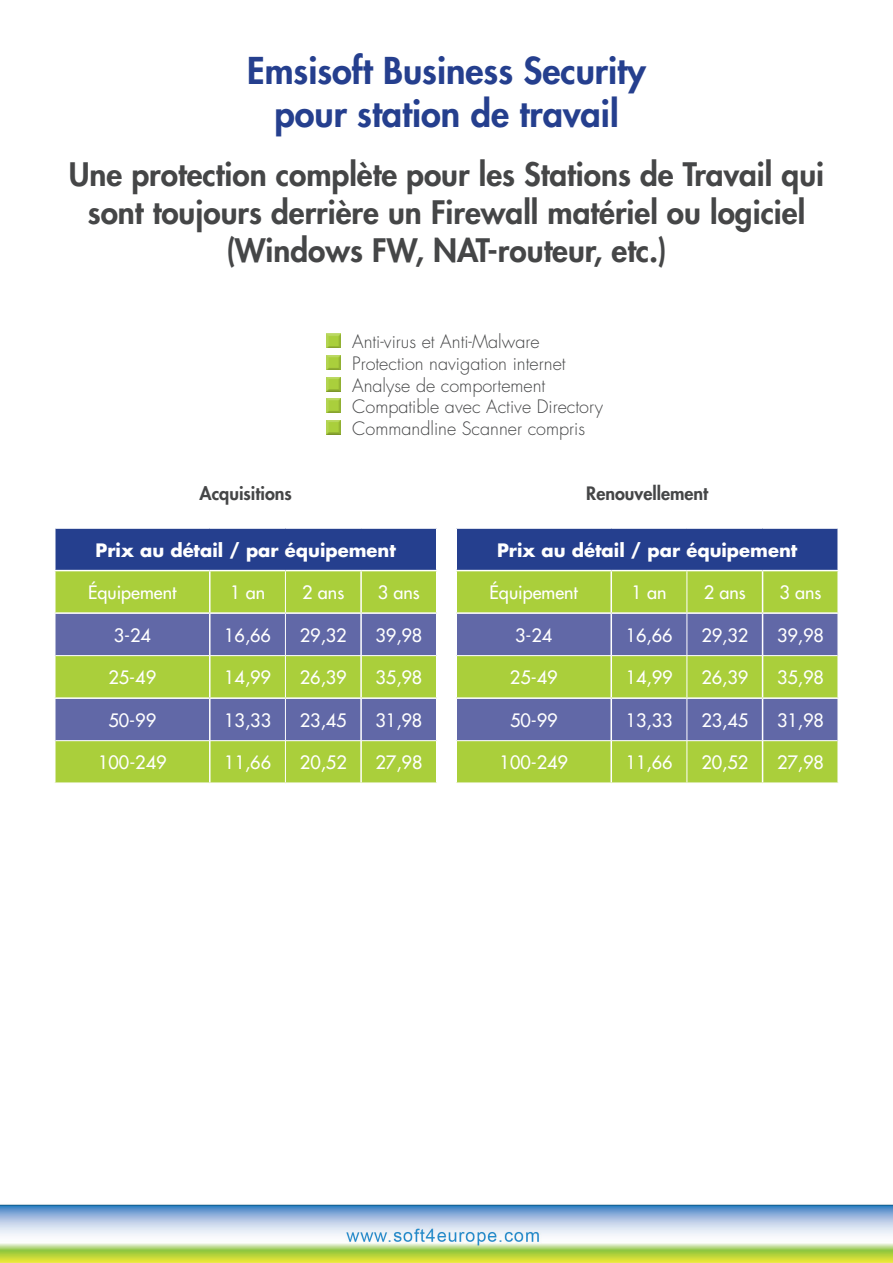
<style>
.page{position:relative;width:893px;height:1263px;background:#fff}
.page>*{position:absolute;margin:0;border:0;box-sizing:border-box;transform-origin:0 0}
.t1{font:800 36px/43.2px "Futura Std";color:#253f8e;text-align:center}
.t2{font:800 31.5px/37.8px "Futura Std";color:#454647;text-align:center}
.t3{font:500 18px "Futura Std";color:#fff}
.t4{font:300 18px/21.6px "Futura Std";color:#454647}
.t5{font:700 18px "Futura Std";color:#fff}
.t6{font:800 18px "Futura Std";color:#454647}
</style>
<div class="page">
<div style="left:55px;top:528px;width:382px;height:43px;background:#253f8e"></div>
<div style="left:56px;top:571px;width:380px;height:211px;background:#aacf3b"></div>
<svg style="left:56px;top:614px;width:380px;height:126px;fill:#6168a7"></svg>
<hr style="left:54px;top:527px;width:156px;height:2px;background:#fff">
<hr style="left:54px;top:529px;width:2px;height:41px;background:#fff">
<hr style="left:210px;top:527px;width:75px;height:2px;background:#fff">
<hr style="left:285px;top:527px;width:76px;height:2px;background:#fff">
<hr style="left:361px;top:527px;width:76px;height:2px;background:#fff">
<hr style="left:436px;top:529px;width:1px;height:41px;background:#fff">
<hr style="left:54px;top:570px;width:156px;height:1px;background:#fff">
<hr style="left:210px;top:570px;width:75px;height:1px;background:#fff">
<hr style="left:209px;top:571px;width:2px;height:41px;background:#fff">
<hr style="left:285px;top:570px;width:76px;height:1px;background:#fff">
<hr style="left:361px;top:570px;width:76px;height:1px;background:#fff">
<hr style="left:360px;top:571px;width:2px;height:41px;background:#fff">
<hr style="left:54px;top:612px;width:156px;height:2px;background:#fff">
<hr style="left:210px;top:612px;width:75px;height:2px;background:#fff">
<hr style="left:209px;top:614px;width:2px;height:41px;background:#fff">
<hr style="left:285px;top:612px;width:76px;height:2px;background:#fff">
<hr style="left:361px;top:612px;width:76px;height:2px;background:#fff">
<hr style="left:360px;top:614px;width:2px;height:41px;background:#fff">
<hr style="left:209px;top:656px;width:2px;height:41px;background:#fff">
<hr style="left:360px;top:656px;width:2px;height:41px;background:#fff">
<hr style="left:54px;top:697px;width:156px;height:2px;background:#fff">
<hr style="left:210px;top:697px;width:75px;height:2px;background:#fff">
<hr style="left:209px;top:699px;width:2px;height:41px;background:#fff">
<hr style="left:285px;top:697px;width:76px;height:2px;background:#fff">
<hr style="left:361px;top:697px;width:76px;height:2px;background:#fff">
<hr style="left:360px;top:699px;width:2px;height:41px;background:#fff">
<hr style="left:209px;top:741px;width:2px;height:41px;background:#fff">
<hr style="left:360px;top:741px;width:2px;height:41px;background:#fff">
<hr style="left:285px;top:571px;width:1px;height:41px;background:#fff">
<hr style="left:285px;top:614px;width:1px;height:41px;background:#fff">
<hr style="left:285px;top:656px;width:1px;height:41px;background:#fff">
<hr style="left:285px;top:699px;width:1px;height:41px;background:#fff">
<hr style="left:285px;top:741px;width:1px;height:41px;background:#fff">
<hr style="left:56px;top:655px;width:154px;height:1px;background:#fff">
<hr style="left:210px;top:655px;width:75px;height:1px;background:#fff">
<hr style="left:285px;top:655px;width:76px;height:1px;background:#fff">
<hr style="left:361px;top:655px;width:75px;height:1px;background:#fff">
<hr style="left:56px;top:740px;width:154px;height:1px;background:#fff">
<hr style="left:210px;top:740px;width:75px;height:1px;background:#fff">
<hr style="left:285px;top:740px;width:76px;height:1px;background:#fff">
<hr style="left:361px;top:740px;width:75px;height:1px;background:#fff">
<div style="left:456px;top:528px;width:382px;height:43px;background:#253f8e"></div>
<div style="left:457px;top:571px;width:380px;height:211px;background:#aacf3b"></div>
<svg style="left:457px;top:614px;width:380px;height:126px;fill:#6168a7"></svg>
<hr style="left:611px;top:612px;width:76px;height:2px;background:#fff">
<hr style="left:610px;top:614px;width:2px;height:41px;background:#fff">
<hr style="left:687px;top:612px;width:76px;height:2px;background:#fff">
<hr style="left:763px;top:612px;width:76px;height:2px;background:#fff">
<hr style="left:762px;top:614px;width:1px;height:41px;background:#fff">
<hr style="left:610px;top:656px;width:2px;height:41px;background:#fff">
<hr style="left:762px;top:656px;width:1px;height:41px;background:#fff">
<hr style="left:611px;top:697px;width:76px;height:2px;background:#fff">
<hr style="left:610px;top:699px;width:2px;height:41px;background:#fff">
<hr style="left:687px;top:697px;width:76px;height:2px;background:#fff">
<hr style="left:763px;top:697px;width:76px;height:2px;background:#fff">
<hr style="left:762px;top:699px;width:1px;height:41px;background:#fff">
<hr style="left:610px;top:741px;width:2px;height:41px;background:#fff">
<hr style="left:762px;top:741px;width:1px;height:41px;background:#fff">
<hr style="left:687px;top:614px;width:1px;height:41px;background:#fff">
<hr style="left:687px;top:656px;width:1px;height:41px;background:#fff">
<hr style="left:687px;top:699px;width:1px;height:41px;background:#fff">
<hr style="left:687px;top:741px;width:1px;height:41px;background:#fff">
<hr style="left:611px;top:655px;width:76px;height:1px;background:#fff">
<hr style="left:687px;top:655px;width:76px;height:1px;background:#fff">
<hr style="left:763px;top:655px;width:74px;height:1px;background:#fff">
<hr style="left:611px;top:740px;width:76px;height:1px;background:#fff">
<hr style="left:687px;top:740px;width:76px;height:1px;background:#fff">
<hr style="left:763px;top:740px;width:74px;height:1px;background:#fff">
<hr style="left:455px;top:527px;width:156px;height:2px;background:#fff">
<hr style="left:455px;top:529px;width:2px;height:41px;background:#fff">
<hr style="left:611px;top:527px;width:76px;height:2px;background:#fff">
<hr style="left:687px;top:527px;width:76px;height:2px;background:#fff">
<hr style="left:763px;top:527px;width:76px;height:2px;background:#fff">
<hr style="left:837px;top:529px;width:2px;height:41px;background:#fff">
<hr style="left:455px;top:570px;width:156px;height:1px;background:#fff">
<hr style="left:611px;top:570px;width:76px;height:1px;background:#fff">
<hr style="left:610px;top:571px;width:2px;height:41px;background:#fff">
<hr style="left:687px;top:570px;width:76px;height:1px;background:#fff">
<hr style="left:763px;top:570px;width:76px;height:1px;background:#fff">
<hr style="left:762px;top:571px;width:1px;height:41px;background:#fff">
<hr style="left:455px;top:612px;width:156px;height:2px;background:#fff">
<hr style="left:455px;top:697px;width:156px;height:2px;background:#fff">
<hr style="left:687px;top:571px;width:1px;height:41px;background:#fff">
<hr style="left:457px;top:655px;width:154px;height:1px;background:#fff">
<hr style="left:457px;top:740px;width:154px;height:1px;background:#fff">
<div style="left:323px;top:332px;width:21px;height:19px;background:#231f20;opacity:.75"></div>
<div style="left:323px;top:354px;width:21px;height:19px;background:#231f20;opacity:.75"></div>
<div style="left:323px;top:375px;width:21px;height:19px;background:#231f20;opacity:.75"></div>
<div style="left:323px;top:397px;width:21px;height:19px;background:#231f20;opacity:.75"></div>
<div style="left:323px;top:419px;width:21px;height:19px;background:#231f20;opacity:.75"></div>
<img style="left:0;top:1204px;width:893px;height:59px">
<h1 class="t1" style="left:247px;top:49px;width:400px">Emsisoft Business Security pour station de travail</h1>
<h2 class="t2" style="left:69px;top:156px;width:757px">Une protection complète pour les Stations de Travail qui sont toujours derrière un Firewall matériel ou logiciel (Windows FW, NAT-routeur, etc.)</h2>
<p class="t4" style="left:352px;top:331px;width:252px">Anti-virus et Anti-Malware<br>Protection navigation internet<br>Analyse de comportement<br>Compatible avec Active Directory<br>Commandline Scanner compris</p>
<p class="t6" style="left:199px;top:482px;width:94px">Acquisitions</p>
<p class="t5" style="left:96px;top:538px;width:302px">Prix au détail / par équipement</p>
<p class="t3" style="left:88px;top:581px;width:90px">Équipement</p>
<p class="t3" style="left:230px;top:581px;width:37px">1 an</p>
<p class="t3" style="left:302px;top:581px;width:43px">2 ans</p>
<p class="t3" style="left:378px;top:581px;width:43px">3 ans</p>
<p class="t3" style="left:114px;top:624px;width:39px">3-24</p>
<p class="t3" style="left:224px;top:624px;width:48px">16,66</p>
<p class="t3" style="left:300px;top:624px;width:48px">29,32</p>
<p class="t3" style="left:376px;top:624px;width:48px">39,98</p>
<p class="t3" style="left:108px;top:666px;width:49px">25-49</p>
<p class="t3" style="left:224px;top:666px;width:48px">14,99</p>
<p class="t3" style="left:300px;top:666px;width:48px">26,39</p>
<p class="t3" style="left:376px;top:666px;width:48px">35,98</p>
<p class="t3" style="left:109px;top:709px;width:49px">50-99</p>
<p class="t3" style="left:224px;top:709px;width:48px">13,33</p>
<p class="t3" style="left:300px;top:709px;width:48px">23,45</p>
<p class="t3" style="left:376px;top:709px;width:48px">31,98</p>
<p class="t3" style="left:98px;top:751px;width:70px">100-249</p>
<p class="t3" style="left:224px;top:751px;width:48px">11,66</p>
<p class="t3" style="left:300px;top:751px;width:48px">20,52</p>
<p class="t3" style="left:376px;top:751px;width:48px">27,98</p>
<p class="t6" style="left:586px;top:482px;width:123px">Renouvellement</p>
<p class="t5" style="left:497px;top:538px;width:302px">Prix au détail / par équipement</p>
<p class="t3" style="left:490px;top:581px;width:90px">Équipement</p>
<p class="t3" style="left:632px;top:581px;width:37px">1 an</p>
<p class="t3" style="left:704px;top:581px;width:43px">2 ans</p>
<p class="t3" style="left:779px;top:581px;width:43px">3 ans</p>
<p class="t3" style="left:515px;top:624px;width:39px">3-24</p>
<p class="t3" style="left:626px;top:624px;width:48px">16,66</p>
<p class="t3" style="left:701px;top:624px;width:48px">29,32</p>
<p class="t3" style="left:777px;top:624px;width:48px">39,98</p>
<p class="t3" style="left:510px;top:666px;width:49px">25-49</p>
<p class="t3" style="left:626px;top:666px;width:48px">14,99</p>
<p class="t3" style="left:701px;top:666px;width:48px">26,39</p>
<p class="t3" style="left:777px;top:666px;width:48px">35,98</p>
<p class="t3" style="left:510px;top:709px;width:49px">50-99</p>
<p class="t3" style="left:626px;top:709px;width:48px">13,33</p>
<p class="t3" style="left:701px;top:709px;width:48px">23,45</p>
<p class="t3" style="left:777px;top:709px;width:48px">31,98</p>
<p class="t3" style="left:500px;top:751px;width:70px">100-249</p>
<p class="t3" style="left:626px;top:751px;width:48px">11,66</p>
<p class="t3" style="left:701px;top:751px;width:48px">20,52</p>
<p class="t3" style="left:777px;top:751px;width:48px">27,98</p>
</div>
